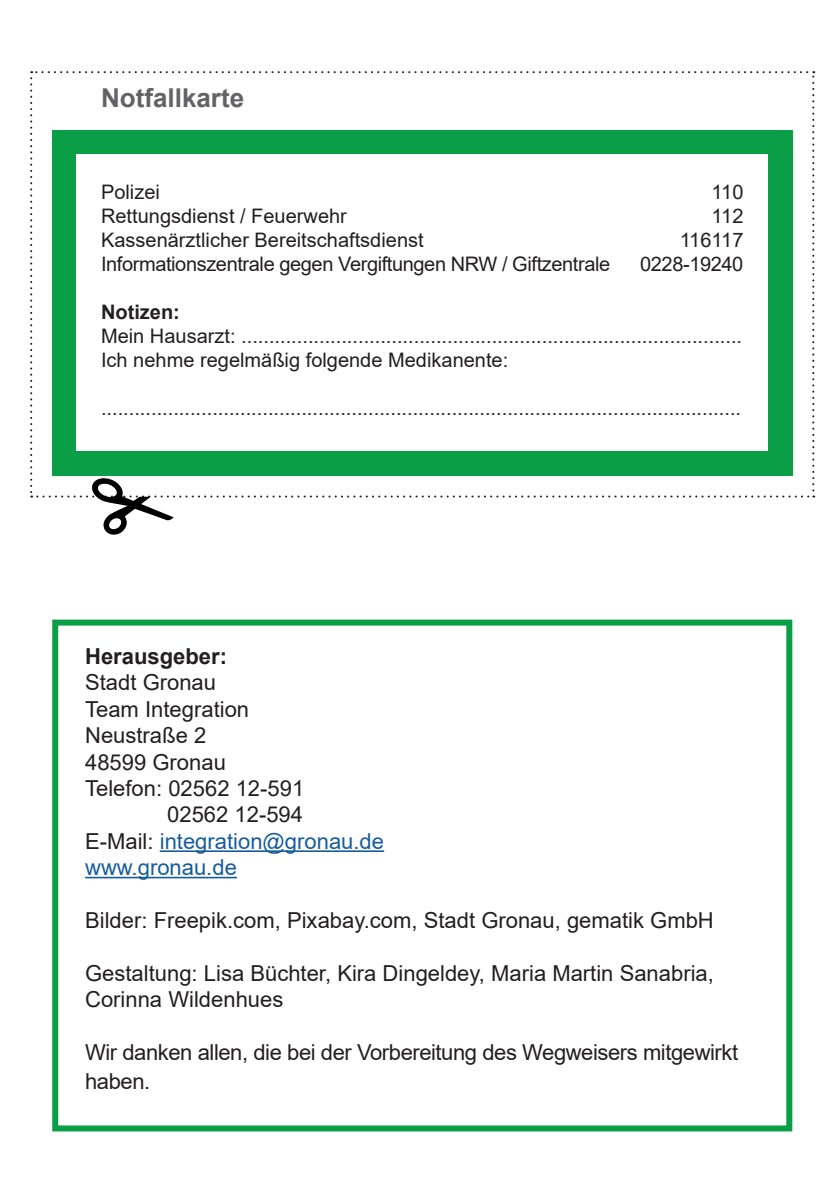
<style>
.page{position:relative;width:840px;height:1191px;background:#fff}
.page>*{position:absolute;margin:0;border:0;box-sizing:border-box;transform-origin:0 0}
.Überschrift_grau{font:700 26px "Arial";color:#636366}
.t1{font:22px "Arial";color:#231f20}
.t2{font:22px "Arial";letter-spacing:-.02em;color:#231f20}
.t3{font:22px "Arial";color:#175d9e}
.t4{font:700 22px "Arial";color:#231f20}
.Schriftgröße_10{font:20px "Arial";color:#231f20}
.Fließtext_11_pt{font:20px "Arial";color:#231f20}
.Schriftgröße_10-2{font:20px "Arial";letter-spacing:-.02em;color:#231f20}
.Schriftgröße_10-3{font:700 20px "Arial";color:#231f20}
.s1{color:#231f20}
</style>
<div class="page">
<div style="left:52px;top:619px;width:739px;height:512px;border:6px solid #0a9f46"></div>
<hr style="left:160px;top:850px;width:224px;height:2px;background:#175d9e">
<hr style="left:85px;top:876px;width:152px;height:2px;background:#175d9e">
<svg style="left:30px;top:71px;width:783px;height:464px"></svg>
<p class="Überschrift_grau" style="left:101px;top:79px;width:145px">Notfallkarte</p>
<p class="Schriftgröße_10" style="left:101px;top:178px;width:60px">Polizei</p>
<p class="Schriftgröße_10" style="left:711px;top:178px;width:33px">110</p>
<p class="Schriftgröße_10" style="left:101px;top:202px;width:247px">Rettungsdienst / Feuerwehr</p>
<p class="Schriftgröße_10" style="left:711px;top:202px;width:33px">112</p>
<p class="Schriftgröße_10" style="left:101px;top:226px;width:324px">Kassenärztlicher Bereitschaftsdienst</p>
<p class="Schriftgröße_10" style="left:679px;top:226px;width:65px">116117</p>
<p class="Schriftgröße_10-2" style="left:101px;top:250px;width:510px">Informationszentrale gegen Vergiftungen NRW / Giftzentrale</p>
<p class="Schriftgröße_10-2" style="left:639px;top:250px;width:105px">0228-19240</p>
<p class="Schriftgröße_10-3" style="left:101px;top:298px;width:80px">Notizen:</p>
<p class="Schriftgröße_10" style="left:101px;top:322px;width:642px">Mein Hausarzt: ..........................................................................................</p>
<p class="Schriftgröße_10" style="left:101px;top:346px;width:408px">Ich nehme regelmäßig folgende Medikanente:</p>
<p class="Fließtext_11_pt" style="left:101px;top:394px;width:641px">...................................................................................................................</p>
<p class="t4" style="left:85px;top:641px;width:143px">Herausgeber:</p>
<p class="t1" style="left:85px;top:667px;width:132px">Stadt Gronau</p>
<p class="t1" style="left:85px;top:694px;width:165px">Team Integration</p>
<p class="t1" style="left:85px;top:720px;width:123px">Neustraße 2</p>
<p class="t1" style="left:85px;top:746px;width:142px">48599 Gronau</p>
<p class="t1" style="left:85px;top:773px;width:220px">Telefon: 02562 12-591</p>
<p class="t1" style="left:167px;top:799px;width:137px">02562 12-594</p>
<p class="t3" style="left:85px;top:826px;width:300px"><span class="s1">E-Mail:</span> integration@gronau.de</p>
<p class="t3" style="left:85px;top:852px;width:153px">www.gronau.de</p>
<p class="t1" style="left:85px;top:905px;width:630px">Bilder: Freepik.com, Pixabay.com, Stadt Gronau, gematik GmbH</p>
<p class="t1" style="left:85px;top:958px;width:630px">Gestaltung: Lisa Büchter, Kira Dingeldey, Maria Martin Sanabria,</p>
<p class="t1" style="left:85px;top:984px;width:200px">Corinna Wildenhues</p>
<p class="t2" style="left:85px;top:1037px;width:654px">Wir danken allen, die bei der Vorbereitung des Wegweisers mitgewirkt</p>
<p class="t1" style="left:85px;top:1066px;width:67px">haben.</p>
</div>
